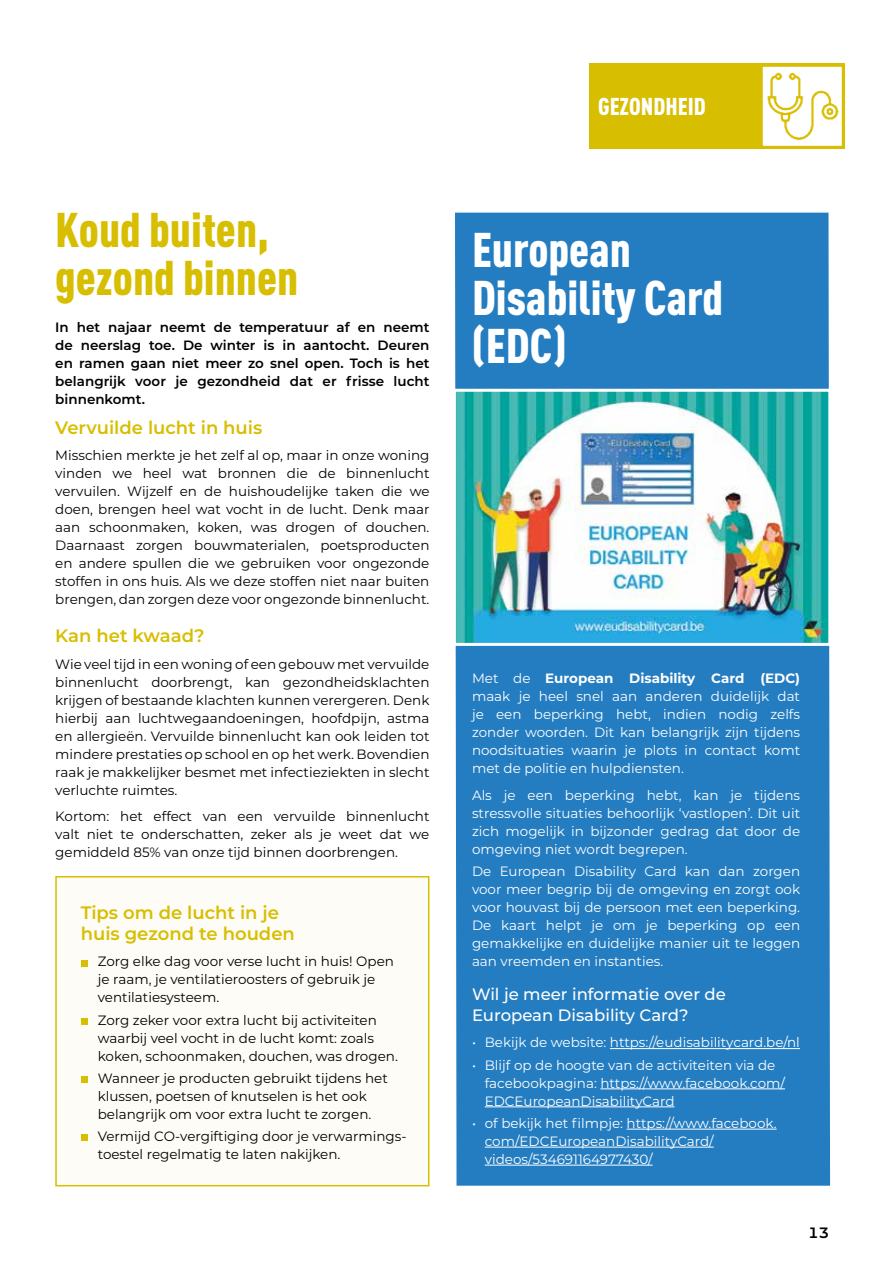
<style>
.page{position:relative;width:893px;height:1263px;background:#fff}
.page>*{position:absolute;margin:0;border:0;box-sizing:border-box;transform-origin:0 0}
.t1{font:900 48px/48px "DIN Cond";color:#fff}
.t2{font:900 48px/48px "DIN Cond";color:#d8be00}
.t3{font:900 24px "DIN Cond";color:#fff}
.t4{font:600 18px/21px "Montserrat";color:#d8be00}
.t5{font:500 16.5px/21px "Montserrat";color:#fff}
.t6{font:600 15px "Montserrat";color:#000}
.t7{font:13.5px/18px "Montserrat";color:#000}
.t8{font:13.5px/18px "Montserrat";color:#fff;text-align:justify}
.t9{font:600 13.5px/18px "Montserrat";color:#000;text-align:justify}
.s1{font-weight:700}
</style>
<div class="page">
<div style="left:455px;top:213px;width:375px;height:973px;background:#247dc1"></div>
<img style="left:455px;top:387px;width:375px;height:260px">
<hr style="left:610px;top:1048px;width:190px;height:1px;background:#fff">
<hr style="left:600px;top:1088px;width:185px;height:1px;background:#fff">
<hr style="left:485px;top:1106px;width:189px;height:1px;background:#fff">
<hr style="left:627px;top:1129px;width:150px;height:1px;background:#fff">
<hr style="left:485px;top:1147px;width:229px;height:1px;background:#fff">
<hr style="left:485px;top:1165px;width:168px;height:1px;background:#fff">
<div style="left:55px;top:876px;width:374px;height:310px;background:#fdfcf6;border:2px solid #d8be00"></div>
<div style="left:590px;top:64px;width:255px;height:85px;background:#d8be00"></div>
<div style="left:761px;top:65px;width:82px;height:82px;background:#fff"></div>
<img style="left:767px;top:72px;width:72px;height:68px">
<div style="left:760px;top:64px;width:85px;height:85px;border:3px solid #d8be00"></div>
<div style="left:81px;top:960px;width:7px;height:6px;background:#d8be00"></div>
<div style="left:81px;top:1018px;width:7px;height:7px;background:#d8be00"></div>
<div style="left:81px;top:1076px;width:7px;height:7px;background:#d8be00"></div>
<div style="left:81px;top:1134px;width:7px;height:7px;background:#d8be00"></div>
<h1 class="t2" style="left:55px;top:204px;width:245px">Koud buiten, gezond binnen</h1>
<p class="t9" style="left:55px;top:318px;width:376px">In het najaar neemt de temperatuur af en neemt de neerslag toe. De winter is in aantocht. Deuren en ramen gaan niet meer zo snel open. Toch is het belangrijk voor je gezondheid dat er frisse lucht binnenkomt.</p>
<h3 class="t4" style="left:55px;top:416px;width:209px">Vervuilde lucht in huis</h3>
<p class="t7" style="left:55px;top:446px;width:376px;text-align:justify">Misschien merkte je het zelf al op, maar in onze woning vinden we heel wat bronnen die de binnenlucht vervuilen. Wijzelf en de huishoudelijke taken die we doen, brengen heel wat vocht in de lucht. Denk maar aan schoonmaken, koken, was drogen of douchen.<br>Daarnaast zorgen bouwmaterialen, poetsproducten en andere spullen die we gebruiken voor ongezonde stoffen in ons huis. Als we deze stoffen niet naar buiten brengen, dan zorgen deze voor ongezonde binnenlucht.</p>
<h3 class="t4" style="left:55px;top:624px;width:151px">Kan het kwaad?</h3>
<p class="t7" style="left:55px;top:654px;width:376px;text-align:justify">Wie veel tijd in een woning of een gebouw met vervuilde binnenlucht doorbrengt, kan gezondheidsklachten krijgen of bestaande klachten kunnen verergeren. Denk hierbij aan luchtwegaandoeningen, hoofdpijn, astma en allergieën. Vervuilde binnenlucht kan ook leiden tot mindere prestaties op school en op het werk. Bovendien raak je makkelijker besmet met infectieziekten in slecht verluchte ruimtes.</p>
<p class="t7" style="left:55px;top:807px;width:376px;text-align:justify">Kortom: het effect van een vervuilde binnenlucht valt niet te onderschatten, zeker als je weet dat we gemiddeld 85% van onze tijd binnen doorbrengen.</p>
<h3 class="t4" style="left:81px;top:901px;width:216px">Tips om de lucht in je huis gezond te houden</h3>
<p class="t7" style="left:98px;top:952px;width:298px">Zorg elke dag voor verse lucht in huis! Open je raam, je ventilatieroosters of gebruik je ventilatiesysteem.</p>
<p class="t7" style="left:98px;top:1010px;width:302px">Zorg zeker voor extra lucht bij activiteiten waarbij veel vocht in de lucht komt: zoals koken, schoonmaken, douchen, was drogen.</p>
<p class="t7" style="left:98px;top:1069px;width:292px">Wanneer je producten gebruikt tijdens het klussen, poetsen of knutselen is het ook belangrijk om voor extra lucht te zorgen.</p>
<p class="t7" style="left:98px;top:1127px;width:310px">Vermijd CO-vergiftiging door je verwarmings&shy;toestel regelmatig te laten nakijken.</p>
<h2 class="t3" style="left:598px;top:91px;width:109px">GEZONDHEID</h2>
<h1 class="t1" style="left:472px;top:224px;width:253px">European<br>Disability Card (EDC)</h1>
<p class="t8" style="left:472px;top:669px;width:330px">Met de <span class="s1">European Disability Card (EDC) </span>maak je heel snel aan anderen duidelijk dat je een beperking hebt, indien nodig zelfs zonder woorden. Dit kan belangrijk zijn tijdens noodsituaties waarin je plots in contact komt met de politie en hulpdiensten.</p>
<p class="t8" style="left:472px;top:785px;width:330px">Als je een beperking hebt, kan je tijdens stressvolle situaties behoorlijk ‘vastlopen’. Dit uit zich mogelijk in bijzonder gedrag dat door de omgeving niet wordt begrepen.</p>
<p class="t8" style="left:472px;top:862px;width:330px">De European Disability Card kan dan zorgen voor meer begrip bij de omgeving en zorgt ook voor houvast bij de persoon met een beperking.<br>De kaart helpt je om je beperking op een gemakkelijke en duidelijke manier uit te leggen aan vreemden en instanties.</p>
<p class="t5" style="left:472px;top:983px;width:255px">Wil je meer informatie over de<br>European Disability Card?</p>
<p class="t8" style="left:472px;top:1033px;width:329px">• Bekijk de website: https://eudisabilitycard.be/nl</p>
<p class="t8" style="left:485px;top:1055px;width:302px;text-align:left;text-indent:-13px">• Blijf op de hoogte van de activiteiten via de facebookpagina: https://www.facebook.com/<br>EDCEuropeanDisabilityCard</p>
<p class="t8" style="left:485px;top:1113px;width:293px;text-align:left;text-indent:-13px">• of bekijk het filmpje: https://www.facebook. com/EDCEuropeanDisabilityCard/ videos/534691164977430/</p>
<p class="t6" style="left:808px;top:1222px;width:22px">13</p>
</div>
